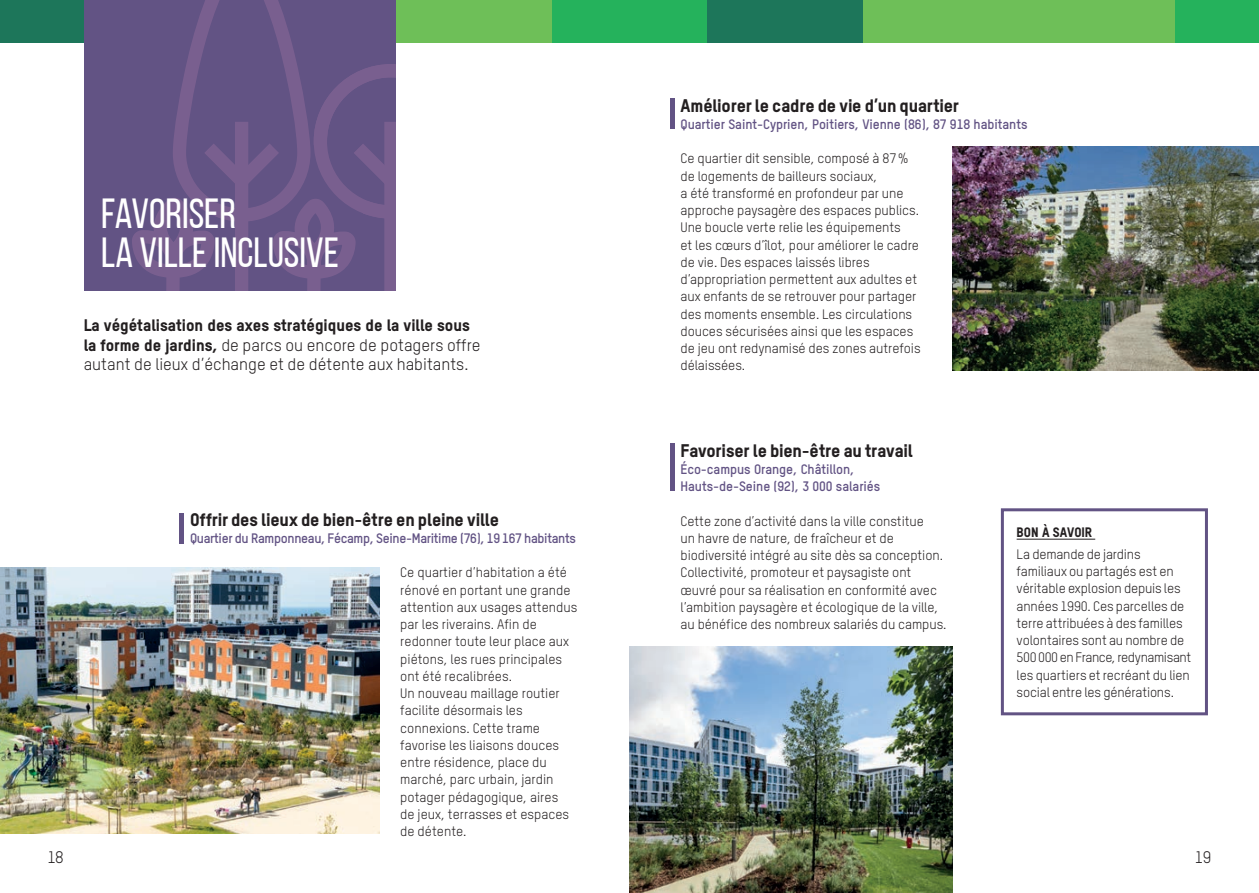
<style>
.page{position:relative;width:1259px;height:893px;background:#fff}
.page>*{position:absolute;margin:0;border:0;box-sizing:border-box;transform-origin:0 0}
.t1{font:42px/39px "Bebas Neue";color:#fff}
.t2{font:800 18px "T Star Pro";letter-spacing:-.01em;color:#231f20}
.t3{font:16.5px/19.5px "T Star Pro";color:#231f20}
.t4{font:13.5px/17.2px "T Star Pro";letter-spacing:-.005em;color:#231f20}
.t5{font:700 13.5px/17.2px "T Star Pro";letter-spacing:-.005em;color:#625384}
.t6{font:700 13.5px "T Star Pro";letter-spacing:-.025em;color:#625384}
.t7{font:800 13.5px "T Star Pro";color:#231f20}
.s1{font-weight:800}
</style>
<div class="page">
<div style="left:1175px;top:0;width:84px;height:43px;background:#25b25c"></div>
<div style="left:0;top:0;width:84px;height:43px;background:#1d765a"></div>
<div style="left:395px;top:0;width:156px;height:43px;background:#6ebf58"></div>
<div style="left:551px;top:0;width:156px;height:43px;background:#25b25c"></div>
<div style="left:707px;top:0;width:156px;height:43px;background:#1d765a"></div>
<div style="left:863px;top:0;width:156px;height:43px;background:#6ebf58"></div>
<div style="left:84px;top:0;width:311px;height:291px;background:#625384"></div>
<svg style="left:132px;top:0;width:263px;height:291px"></svg>
<img style="left:0;top:568px;width:379px;height:265px">
<img style="left:952px;top:146px;width:307px;height:224px">
<hr style="left:1016px;top:539px;width:79px;height:1px;background:#231f20">
<div style="left:1001px;top:508px;width:207px;height:207px;border:3px solid #625384"></div>
<hr style="left:670px;top:98px;width:4px;height:31px;background:#625384">
<hr style="left:670px;top:443px;width:4px;height:48px;background:#625384">
<div style="left:1019px;top:0;width:156px;height:43px;background:#6ebf58"></div>
<img style="left:629px;top:646px;width:323px;height:247px">
<div style="left:179px;top:514px;width:5px;height:30px;background:#625384"></div>
<h1 class="t1" style="left:101px;top:193px;width:239px">FAVORISER<br>LA VILLE INCLUSIVE</h1>
<p class="t3" style="left:84px;top:315px;width:398px"><span class="s1">La végétalisation des axes stratégiques de la ville sous la forme de jardins,</span> de parcs ou encore de potagers offre autant de lieux d’échange et de détente aux habitants.</p>
<h2 class="t2" style="left:190px;top:507px;width:311px">Offrir des lieux de bien-être en pleine ville</h2>
<p class="t6" style="left:190px;top:529px;width:387px">Quartier du Ramponneau, Fécamp, Seine-Maritime (76), 19 167 habitants</p>
<p class="t4" style="left:400px;top:563px;width:179px">Ce quartier d’habitation a été rénové en portant une grande attention aux usages attendus par les riverains. Afin de redonner toute leur place aux piétons, les rues principales ont été recalibrées.<br>Un nouveau maillage routier facilite désormais les connexions. Cette trame favorise les liaisons douces entre résidence, place du marché, parc urbain, jardin potager pédagogique, aires<br>de jeux, terrasses et espaces de détente.</p>
<h2 class="t2" style="left:680px;top:93px;width:280px">Améliorer le cadre de vie d’un quartier</h2>
<p class="t5" style="left:680px;top:115px;width:348px">Quartier Saint-Cyprien, Poitiers, Vienne (86), 87 918 habitants</p>
<p class="t4" style="left:680px;top:149px;width:242px">Ce quartier dit sensible, composé à 87% de logements de bailleurs sociaux,<br>a été transformé en profondeur par une approche paysagère des espaces publics.<br>Une boucle verte relie les équipements<br>et les cœurs d’îlot, pour améliorer le cadre de vie. Des espaces laissés libres d’appropriation permettent aux adultes et aux enfants de se retrouver pour partager des moments ensemble. Les circulations douces sécurisées ainsi que les espaces de jeu ont redynamisé des zones autrefois délaissées.</p>
<h2 class="t2" style="left:680px;top:438px;width:234px">Favoriser le bien-être au travail</h2>
<p class="t5" style="left:680px;top:460px;width:201px">Éco-campus Orange, Châtillon,<br>Hauts-de-Seine (92), 3 000 salariés</p>
<p class="t4" style="left:680px;top:512px;width:268px">Cette zone d’activité dans la ville constitue<br>un havre de nature, de fraîcheur et de biodiversité intégré au site dès sa conception.<br>Collectivité, promoteur et paysagiste ont œuvré pour sa réalisation en conformité avec l’ambition paysagère et écologique de la ville, au bénéfice des nombreux salariés du campus.</p>
<p class="t7" style="left:1016px;top:523px;width:77px">BON À SAVOIR</p>
<p class="t4" style="left:1016px;top:545px;width:176px">La demande de jardins familiaux ou partagés est en véritable explosion depuis les années 1990. Ces parcelles de terre attribuées à des familles volontaires sont au nombre de<br>500 000 enFrance, redynamisant les quartiers et recréant du lien social entre les générations.</p>
<p class="t3" style="left:48px;top:847px;width:18px">18</p>
<p class="t3" style="left:1195px;top:847px;width:18px">19</p>
</div>
